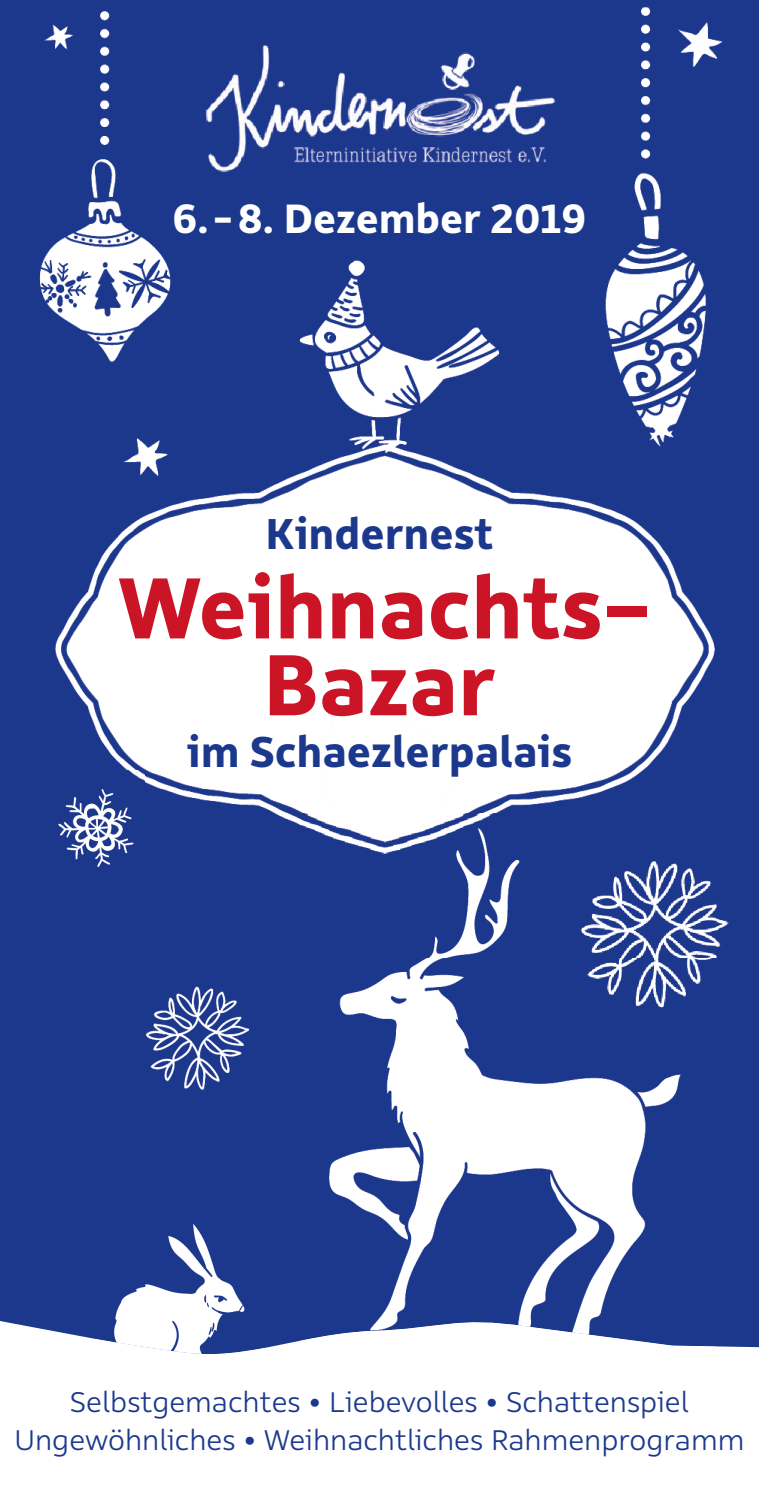
<style>
.page{position:relative;width:759px;height:1503px;background:#fff}
.page>*{position:absolute;margin:0;border:0;box-sizing:border-box;transform-origin:0 0}
.t1{font:700 95px/76.8px "Rehn";color:#cb1526;text-align:center}
.t2{font:700 47.5px "Rehn";color:#1b388d}
.t3{font:700 45px "Rehn";color:#fff}
.t4{font:300 31.25px/37.5px "Rehn";color:#1b388d;text-align:center}
</style>
<div class="page">
<div style="left:0;top:0;width:758px;height:1495px;background:#1b388d"></div>
<img style="left:39px;top:7px;width:684px;height:818px">
<img style="left:45px;top:770px;width:99px;height:97px">
<div style="left:0;top:1321px;width:758px;height:174px;background:#fff"></div>
<img style="left:95px;top:1224px;width:170px;height:114px">
<img style="left:95px;top:1338px;width:170px;height:50px">
<img style="left:329px;top:957px;width:352px;height:364px">
<img style="left:301px;top:813px;width:414px;height:4px">
<img style="left:301px;top:817px;width:246px;height:140px">
<img style="left:301px;top:1321px;width:414px;height:67px">
<img style="left:547px;top:817px;width:182px;height:223px">
<img style="left:146px;top:986px;width:104px;height:104px">
<img style="left:187px;top:27px;width:394px;height:172px">
<h3 class="t3" style="left:172px;top:202px;width:415px">6. – 8. Dezember 2019</h3>
<h2 class="t2" style="left:265px;top:516px;width:229px">Kindernest</h2>
<h1 class="t1" style="left:117px;top:577px;width:537px">Weihnachts-<br>Bazar</h1>
<h2 class="t2" style="left:187px;top:734px;width:387px">im Schaezlerpalais</h2>
<p class="t4" style="left:15px;top:1385px;width:731px">Selbstgemachtes • Liebevolles • Schattenspiel<br>Ungewöhnliches • Weihnachtliches Rahmenprogramm</p>
</div>
